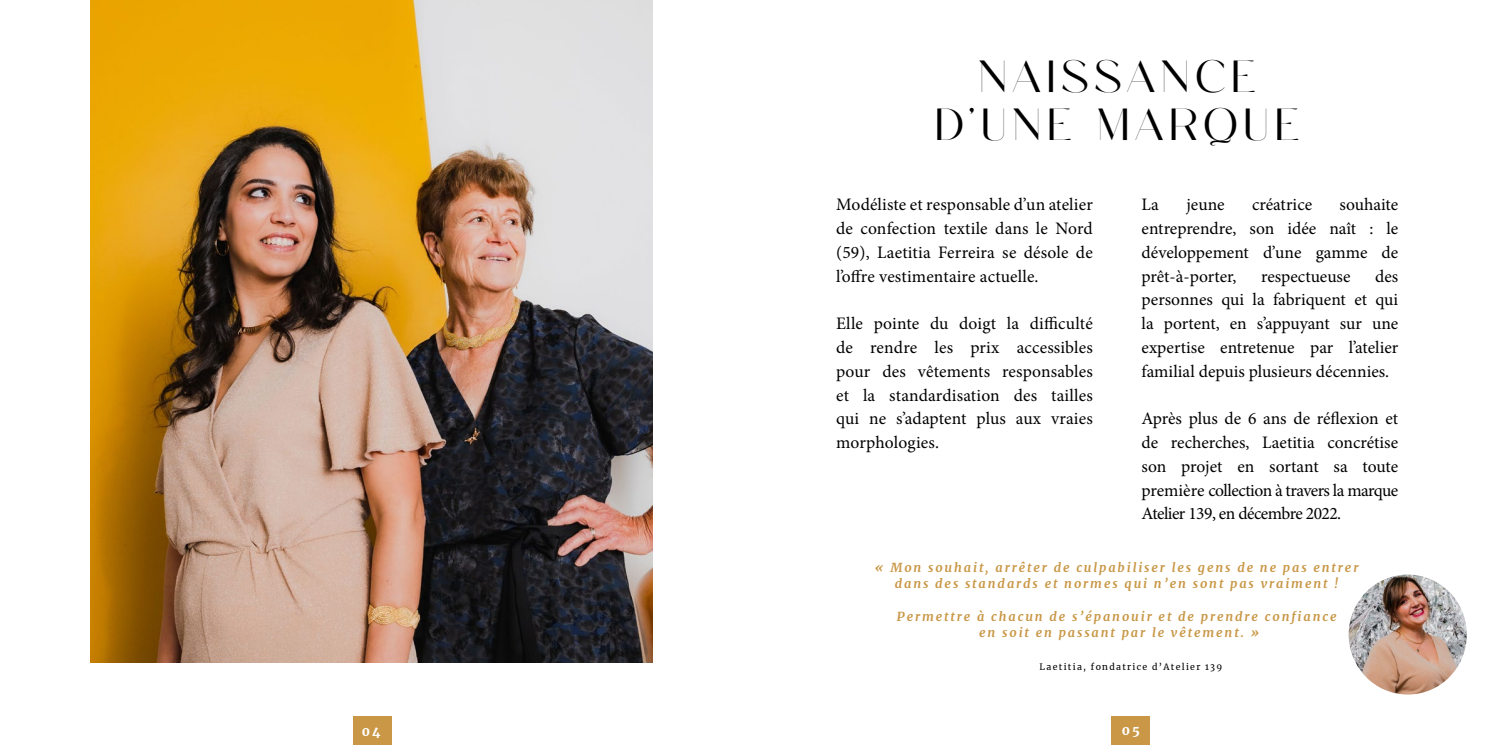
<style>
.page{position:relative;width:1489px;height:745px;background:#fff}
.page>*{position:absolute;margin:0;border:0;box-sizing:border-box;transform-origin:0 0}
.t1{font:45px/47.5px "Rantera";letter-spacing:.13em;color:#000;text-align:center}
.t2{font:17.5px/23.8px "Minion Pro";color:#000;text-align:justify}
.t3{font:italic 700 12.5px/16.2px "Merriweather";letter-spacing:.15em;color:#c99746;text-align:center}
.t4{font:900 12.5px "Merriweather";color:#fff}
.t5{font:8.75px "Merriweather";letter-spacing:.15em;color:#000}
</style>
<div class="page">
<div style="left:1111px;top:716px;width:39px;height:28px;background:#c99746"></div>
<div style="left:353px;top:716px;width:39px;height:28px;background:#c99746"></div>
<img style="left:91px;top:0;width:561px;height:662px">
<img style="left:1348px;top:574px;width:118px;height:120px">
<h1 class="t1" style="left:934px;top:56px;width:365px">NAISSANCE<br>D’UNE MARQUE</h1>
<p class="t2" style="left:1141px;top:193px;width:258px;text-indent:198px">souhaite entreprendre, son idée naît : le développement d’une gamme de prêt-à-porter,</p>
<p class="t2" style="left:836px;top:193px;width:258px">Modéliste et responsable d’un atelier de confection textile dans le Nord (59), Laetitia Ferreira se désole de l’offre vestimentaire actuelle.</p>
<p class="t2" style="left:836px;top:311px;width:258px">Elle pointe du doigt la difficulté de rendre les prix accessibles pour des vêtements responsables et la standardisation des tailles qui ne s’adaptent plus aux vraies morphologies.</p>
<p class="t2" style="left:1141px;top:193px;width:19px">La</p>
<p class="t2" style="left:1186px;top:193px;width:40px">jeune</p>
<p class="t2" style="left:1251px;top:193px;width:62px">créatrice</p>
<p class="t2" style="left:1141px;top:264px;width:258px;text-indent:233px">des personnes qui la fabriquent et qui la portent, en s’appuyant sur une expertise entretenue par l’atelier familial depuis plusieurs décennies.</p>
<p class="t2" style="left:1141px;top:406px;width:258px">Après plus de 6 ans de réflexion et de recherches, Laetitia concrétise son projet en sortant sa toute première collection à travers la marque Atelier 139, en décembre 2022.</p>
<p class="t3" style="left:874px;top:558px;width:485px">« Mon souhait, arrêter de culpabiliser les gens de ne pas entrer dans des standards et normes qui n’en sont pas vraiment !</p>
<p class="t3" style="left:896px;top:607px;width:441px">Permettre à chacun de s’épanouir et de prendre confiance en soit en passant par le vêtement. »</p>
<p class="t5" style="left:1039px;top:660px;width:184px">Laetitia, fondatrice d’Atelier 139</p>
<p class="t2" style="left:1260px;top:264px;width:91px">respectueuse</p>
<p class="t4" style="left:362px;top:722px;width:20px">04</p>
<p class="t4" style="left:1121px;top:721px;width:19px">05</p>
</div>
